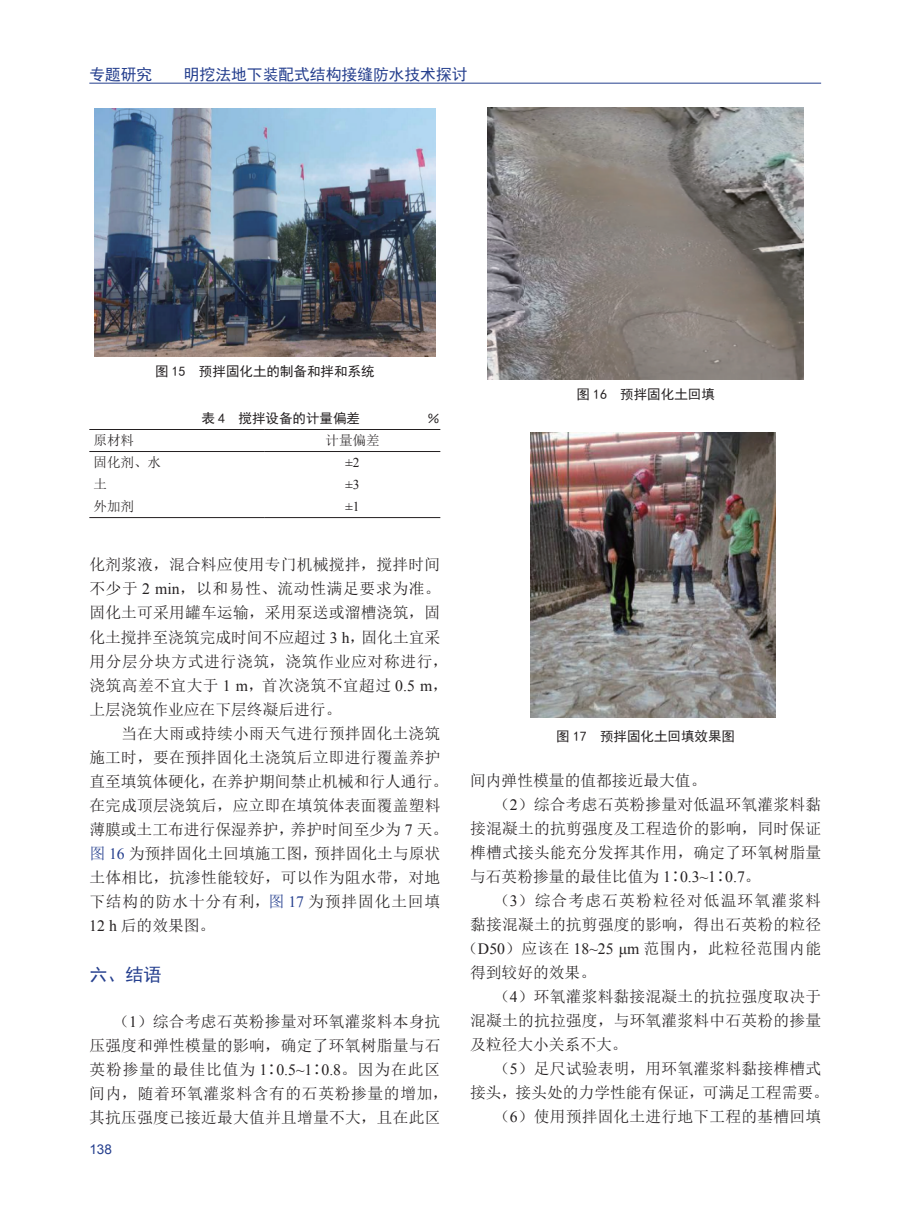
<style>
.page{position:relative;width:919px;height:1217px;background:#fff}
.page>*{position:absolute;margin:0;border:0;box-sizing:border-box;transform-origin:0 0}
.t1{font:18px "Sim Hei";color:#253f8e}
.t2{font:15.75px/24px "Sim Sun";letter-spacing:.015em;color:#231f20}
.t3{font:15.75px "Sim Hei";color:#253f8e}
.t4{font:15.75px "Sim Sun";letter-spacing:.075em;color:#231f20}
.t5{font:13.5px "Sim Hei";color:#231f20}
.t6{font:13.5px "Sim Sun";color:#231f20}
.t7{font:13.5px "Times New Roman";color:#231f20}
.t8{font:13.5px "Arial";color:#253f8e}
.s1{font-family:"Times New Roman"}
.s2{color:#253f8e}
.s3{font-family:"Times New Roman";color:#253f8e}
</style>
<div class="page">
<hr style="left:89px;top:83px;width:732px;height:1px;background:#253f8e">
<img style="left:95px;top:108px;width:340px;height:248px">
<hr style="left:89px;top:429px;width:176px;height:1px;background:#231f20">
<hr style="left:265px;top:429px;width:175px;height:1px;background:#231f20">
<hr style="left:89px;top:517px;width:176px;height:1px;background:#231f20">
<hr style="left:265px;top:517px;width:175px;height:1px;background:#231f20">
<hr style="left:89px;top:451px;width:176px;height:1px;background:#231f20">
<hr style="left:265px;top:451px;width:175px;height:1px;background:#231f20">
<img style="left:487px;top:108px;width:316px;height:271px">
<img style="left:530px;top:432px;width:245px;height:285px">
<p class="t3" style="left:89px;top:66px;width:65px">专题研究</p>
<p class="t3" style="left:184px;top:66px;width:285px">明挖法地下装配式结构接缝防水技术探讨</p>
<p class="t5" style="left:155px;top:364px;width:221px">图 15 预拌固化土的制备和拌和系统</p>
<p class="t5" style="left:201px;top:411px;width:160px">表 4 搅拌设备的计量偏差</p>
<p class="t5" style="left:427px;top:411px;width:15px">％</p>
<p class="t6" style="left:94px;top:433px;width:42px">原材料</p>
<p class="t6" style="left:325px;top:433px;width:55px">计量偏差</p>
<p class="t6" style="left:94px;top:455px;width:69px">固化剂、水</p>
<p class="t7" style="left:345px;top:453px;width:16px">±2</p>
<p class="t6" style="left:94px;top:477px;width:15px">土</p>
<p class="t7" style="left:345px;top:475px;width:16px">±3</p>
<p class="t6" style="left:94px;top:499px;width:42px">外加剂</p>
<p class="t7" style="left:345px;top:497px;width:16px">±1</p>
<p class="t5" style="left:576px;top:387px;width:140px">图 16 预拌固化土回填</p>
<p class="t2" style="left:89px;top:552px;width:360px">化剂浆液，混合料应使用专门机械搅拌，搅拌时间不少于 <span class="s1">2 min</span>，以和易性、流动性满足要求为准。固化土可采用罐车运输，采用泵送或溜槽浇筑，固化土搅拌至浇筑完成时间不应超过 <span class="s1">3 h</span>，固化土宜采用分层分块方式进行浇筑，浇筑作业应对称进行，浇筑高差不宜大于 <span class="s1">1 m</span>，首次浇筑不宜超过 <span class="s1">0.5 m</span>，上层浇筑作业应在下层终凝后进行。</p>
<p class="t2" style="left:89px;top:720px;width:360px;text-indent:32px">当在大雨或持续小雨天气进行预拌固化土浇筑施工时，要在预拌固化土浇筑后立即进行覆盖养护直至填筑体硬化，在养护期间禁止机械和行人通行。在完成顶层浇筑后，应立即在填筑体表面覆盖塑料薄膜或土工布进行保湿养护，养护时间至少为 <span class="s1">7</span> 天。<span class="s2">图</span> <span class="s3">16</span> 为预拌固化土回填施工图，预拌固化土与原状土体相比，抗渗性能较好，可以作为阻水带，对地下结构的防水十分有利，<span class="s2">图</span> <span class="s3">17</span> 为预拌固化土回填<br><span class="s1">12 h</span> 后的效果图。</p>
<p class="t1" style="left:89px;top:964px;width:74px">六、结语</p>
<p class="t2" style="left:89px;top:1008px;width:360px;text-indent:24px">（<span class="s1">1</span>）综合考虑石英粉掺量对环氧灌浆料本身抗压强度和弹性模量的影响，确定了环氧树脂量与石英粉掺量的最佳比值为 <span class="s1">1</span>∶<span class="s1">0.5~1</span>∶<span class="s1">0.8</span>。因为在此区间内，随着环氧灌浆料含有的石英粉掺量的增加，其抗压强度已接近最大值并且增量不大，且在此区</p>
<p class="t8" style="left:89px;top:1140px;width:24px">138</p>
<p class="t5" style="left:556px;top:728px;width:180px">图 17 预拌固化土回填效果图</p>
<p class="t2" style="left:470px;top:768px;width:238px">间内弹性模量的值都接近最大值。</p>
<p class="t2" style="left:494px;top:792px;width:328px">（<span class="s1">2</span>）综合考虑石英粉掺量对低温环氧灌浆料黏</p>
<p class="t2" style="left:470px;top:816px;width:352px">接混凝土的抗剪强度及工程造价的影响，同时保证</p>
<p class="t2" style="left:470px;top:840px;width:352px">榫槽式接头能充分发挥其作用，确定了环氧树脂量</p>
<p class="t2" style="left:470px;top:864px;width:292px">与石英粉掺量的最佳比值为 <span class="s1">1</span>∶<span class="s1">0.3~1</span>∶<span class="s1">0.7</span>。</p>
<p class="t4" style="left:494px;top:892px;width:328px">（<span class="s1">3</span>）综合考虑石英粉粒径对低温环氧灌浆料</p>
<p class="t2" style="left:470px;top:912px;width:352px">黏接混凝土的抗剪强度的影响，得出石英粉的粒径</p>
<p class="t2" style="left:462px;top:936px;width:360px">（<span class="s1">D50</span>）应该在 <span class="s1">18~25 μm</span> 范围内，此粒径范围内能</p>
<p class="t2" style="left:470px;top:960px;width:127px">得到较好的效果。</p>
<p class="t2" style="left:494px;top:984px;width:328px">（<span class="s1">4</span>）环氧灌浆料黏接混凝土的抗拉强度取决于</p>
<p class="t2" style="left:470px;top:1008px;width:352px">混凝土的抗拉强度，与环氧灌浆料中石英粉的掺量</p>
<p class="t2" style="left:470px;top:1032px;width:159px">及粒径大小关系不大。</p>
<p class="t2" style="left:494px;top:1056px;width:328px">（<span class="s1">5</span>）足尺试验表明，用环氧灌浆料黏接榫槽式</p>
<p class="t2" style="left:470px;top:1080px;width:360px">接头，接头处的力学性能有保证，可满足工程需要。</p>
<p class="t2" style="left:494px;top:1104px;width:328px">（<span class="s1">6</span>）使用预拌固化土进行地下工程的基槽回填</p>
</div>
